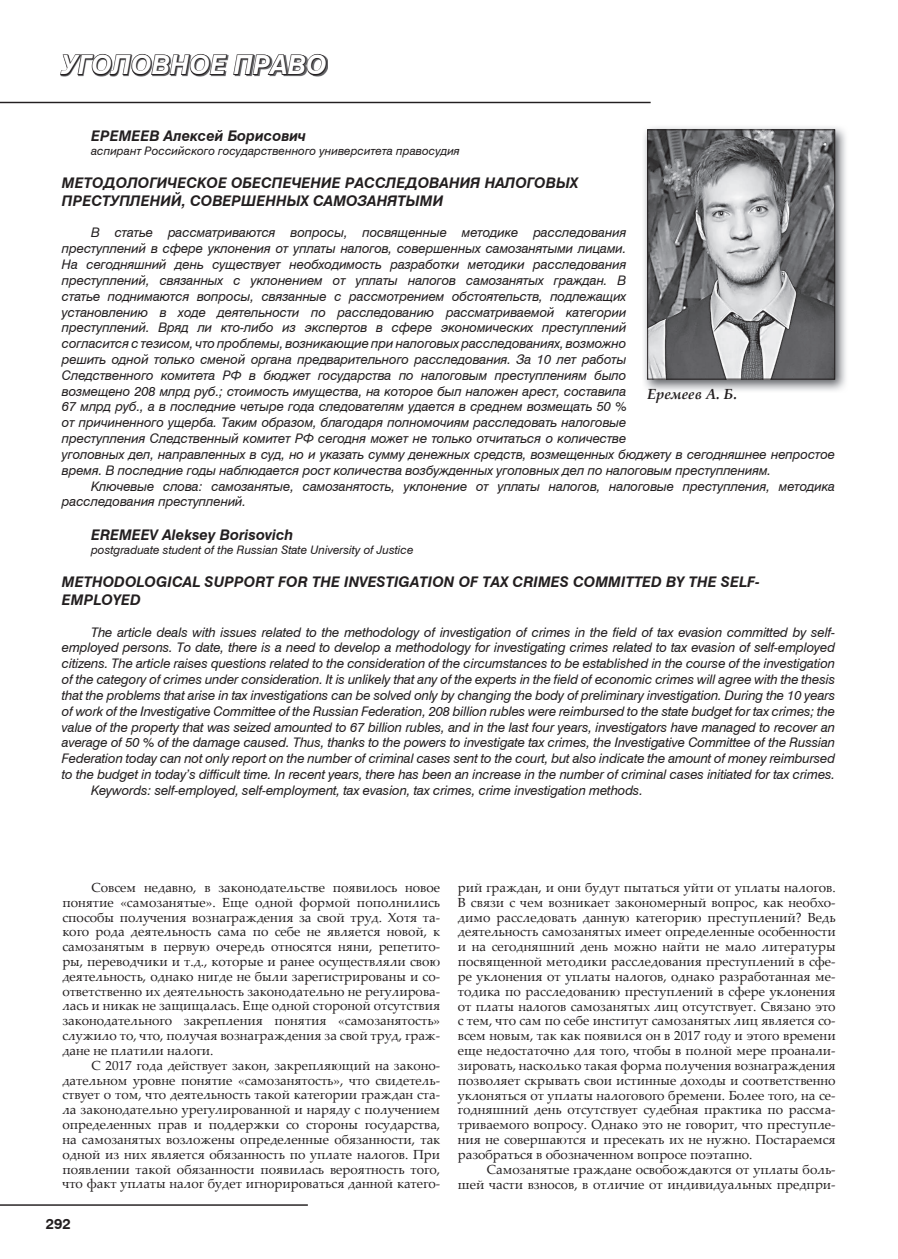
<style>
.page{position:relative;width:898px;height:1259px;background:#fff}
.page>*{position:absolute;margin:0;border:0;box-sizing:border-box;transform-origin:0 0}
.t1{font:italic 700 26.4px "Swiss 721 Cyrillic BT";color:#fff}
.t2{font:italic 700 14.7px/17.5px "Swiss 721 Cyrillic BT";color:#231f20}
.t3{font:italic 700 14.7px "Palatino Linotype";color:#231f20}
.t4{font:700 14.7px "Swiss 721 Cyrillic BT";color:#231f20}
.t5{font:italic 13.2px/15.9px "Swiss 721 Cyrillic BT";letter-spacing:-.01em;color:#231f20}
.t6{font:13.2px/14.9px "Palatino Linotype";color:#231f20;text-align:justify}
.t7{font:italic 11.7px "Swiss 721 Cyrillic BT";color:#231f20}
</style>
<div class="page">
<hr style="left:0;top:1204px;width:308px;height:1px;background:#231f20">
<hr style="left:0;top:102px;width:650px;height:1px;background:#231f20">
<img style="left:61px;top:58px;width:267px;height:19px">
<svg style="left:60px;top:54px;width:267px;height:22px"></svg>
<img style="left:644px;top:127px;width:202px;height:264px">
<img style="left:649px;top:131px;width:183px;height:246px">
<div style="left:647px;top:129px;width:187px;height:250px;border:1px solid #231f20"></div>
<h1 class="t1" style="left:62px;top:49px;width:266px">УГОЛОВНОЕ ПРАВО</h1>
<p class="t2" style="left:91px;top:126px;width:216px">ЕРЕМЕЕВ Алексей Борисович</p>
<p class="t7" style="left:91px;top:143px;width:370px">аспирант Российского государственного университета правосудия</p>
<p class="t2" style="left:62px;top:174px;width:517px">МЕТОДОЛОГИЧЕСКОЕ ОБЕСПЕЧЕНИЕ РАССЛЕДОВАНИЯ НАЛОГОВЫХ<br>ПРЕСТУПЛЕНИЙ, СОВЕРШЕННЫХ САМОЗАНЯТЫМИ</p>
<p class="t5" style="left:62px;top:225px;width:774px;text-indent:29px">В статье рассматриваются вопросы, посвященные методике расследования<br>преступлений в сфере уклонения от уплаты налогов, совершенных самозанятыми лицами.<br>На сегодняшний день существует необходимость разработки методики расследования<br>преступлений, связанных с уклонением от уплаты налогов самозанятых граждан. В<br>статье поднимаются вопросы, связанные с рассмотрением обстоятельств, подлежащих<br>установлению в ходе деятельности по расследованию рассматриваемой категории<br>преступлений. Вряд ли кто-либо из экспертов в сфере экономических преступлений<br>согласится с тезисом, что проблемы, возникающие при налоговых расследованиях, возможно<br>решить одной только сменой органа предварительного расследования. За 10 лет работы<br>Следственного комитета РФ в бюджет государства по налоговым преступлениям было<br>возмещено 208 млрд руб.; стоимость имущества, на которое был наложен арест, составила<br>67 млрд руб., а в последние четыре года следователям удается в среднем возмещать 50 %<br>от причиненного ущерба. Таким образом, благодаря полномочиям расследовать налоговые<br>преступления Следственный комитет РФ сегодня может не только отчитаться о количестве<br>уголовных дел, направленных в суд, но и указать сумму денежных средств, возмещенных бюджету в сегодняшнее непростое время. В последние годы наблюдается рост количества возбужденных уголовных дел по налоговым преступлениям.</p>
<p class="t5" style="left:62px;top:478px;width:774px;text-indent:29px">Ключевые слова: самозанятые, самозанятость, уклонение от уплаты налогов, налоговые преступления, методика расследования преступлений.</p>
<p class="t2" style="left:91px;top:526px;width:204px">EREMEEV Aleksey Borisovich</p>
<p class="t7" style="left:91px;top:543px;width:324px">postgraduate student of the Russian State University of Justice</p>
<p class="t2" style="left:62px;top:573px;width:699px">METHODOLOGICAL SUPPORT FOR THE INVESTIGATION OF TAX CRIMES COMMITTED BY THE SELF-<br>EMPLOYED</p>
<p class="t5" style="left:91px;top:624px;width:745px">The article deals with issues related to the methodology of investigation of crimes in the field of tax evasion committed by self-</p>
<p class="t5" style="left:62px;top:640px;width:774px">employed persons. To date, there is a need to develop a methodology for investigating crimes related to tax evasion of self-employed</p>
<p class="t5" style="left:62px;top:655px;width:774px">citizens. The article raises questions related to the consideration of the circumstances to be established in the course of the investigation</p>
<p class="t5" style="left:62px;top:671px;width:774px">of the category of crimes under consideration. It is unlikely that any of the experts in the field of economic crimes will agree with the thesis</p>
<p class="t5" style="left:62px;top:687px;width:774px">that the problems that arise in tax investigations can be solved only by changing the body of preliminary investigation. During the 10 years</p>
<p class="t5" style="left:62px;top:703px;width:774px">of work of the Investigative Committee of the Russian Federation, 208 billion rubles were reimbursed to the state budget for tax crimes; the</p>
<p class="t5" style="left:62px;top:719px;width:774px">value of the property that was seized amounted to 67 billion rubles, and in the last four years, investigators have managed to recover an</p>
<p class="t5" style="left:62px;top:734px;width:774px">average of 50 % of the damage caused. Thus, thanks to the powers to investigate tax crimes, the Investigative Committee of the Russian</p>
<p class="t5" style="left:62px;top:750px;width:774px">Federation today can not only report on the number of criminal cases sent to the court, but also indicate the amount of money reimbursed</p>
<p class="t5" style="left:62px;top:766px;width:774px">to the budget in today’s difficult time. In recent years, there has been an increase in the number of criminal cases initiated for tax crimes.</p>
<p class="t5" style="left:91px;top:782px;width:553px">Keywords: self-employed, self-employment, tax evasion, tax crimes, crime investigation methods.</p>
<p class="t3" style="left:647px;top:383px;width:91px">Еремеев А. Б.</p>
<p class="t6" style="left:62px;top:879px;width:379px;text-indent:29px">Совсем недавно, в законодательстве появилось новое понятие «самозанятые». Еще одной формой пополнились способы получения вознаграждения за свой труд. Хотя та&shy;кого рода деятельность сама по себе не является новой, к самозанятым в первую очередь относятся няни, репетито&shy;ры, переводчики и т.д., которые и ранее осуществляли свою деятельность, однако нигде не были зарегистрированы и со&shy;ответственно их деятельность законодательно не регулирова&shy;лась и никак не защищалась. Еще одной стороной отсутствия законодательного закрепления понятия «самозанятость» служило то, что, получая вознаграждения за свой труд, граж&shy;дане не платили налоги.</p>
<p class="t6" style="left:62px;top:1057px;width:379px;text-indent:29px">С 2017 года действует закон, закрепляющий на законо&shy;дательном уровне понятие «самозанятость», что свидетель&shy;ствует о том, что деятельность такой категории граждан ста&shy;ла законодательно урегулированной и наряду с получением определенных прав и поддержки со стороны государства, на самозанятых возложены определенные обязанности, так одной из них является обязанность по уплате налогов. При появлении такой обязанности появилась вероятность того, что факт уплаты налог будет игнорироваться данной катего-</p>
<p class="t4" style="left:46px;top:1214px;width:26px">292</p>
<p class="t6" style="left:457px;top:879px;width:379px">рий граждан, и они будут пытаться уйти от уплаты налогов.<br>В связи с чем возникает закономерный вопрос, как необхо&shy;димо расследовать данную категорию преступлений? Ведь деятельность самозанятых имеет определенные особенности и на сегодняшний день можно найти не мало литературы посвященной методики расследования преступлений в сфе&shy;ре уклонения от уплаты налогов, однако разработанная ме&shy;тодика по расследованию преступлений в сфере уклонения от платы налогов самозанятых лиц отсутствует. Связано это с тем, что сам по себе институт самозанятых лиц является со&shy;всем новым, так как появился он в 2017 году и этого времени еще недостаточно для того, чтобы в полной мере проанали&shy;зировать, насколько такая форма получения вознаграждения позволяет скрывать свои истинные доходы и соответственно уклоняться от уплаты налогового бремени. Более того, на се&shy;годняшний день отсутствует судебная практика по рассма&shy;триваемого вопросу. Однако это не говорит, что преступле&shy;ния не совершаются и пресекать их не нужно. Постараемся разобраться в обозначенном вопросе поэтапно.</p>
<p class="t6" style="left:457px;top:1161px;width:379px;text-align:right">Самозанятые граждане освобождаются от уплаты боль&shy;шей части взносов, в отличие от индивидуальных предпри-</p>
</div>
